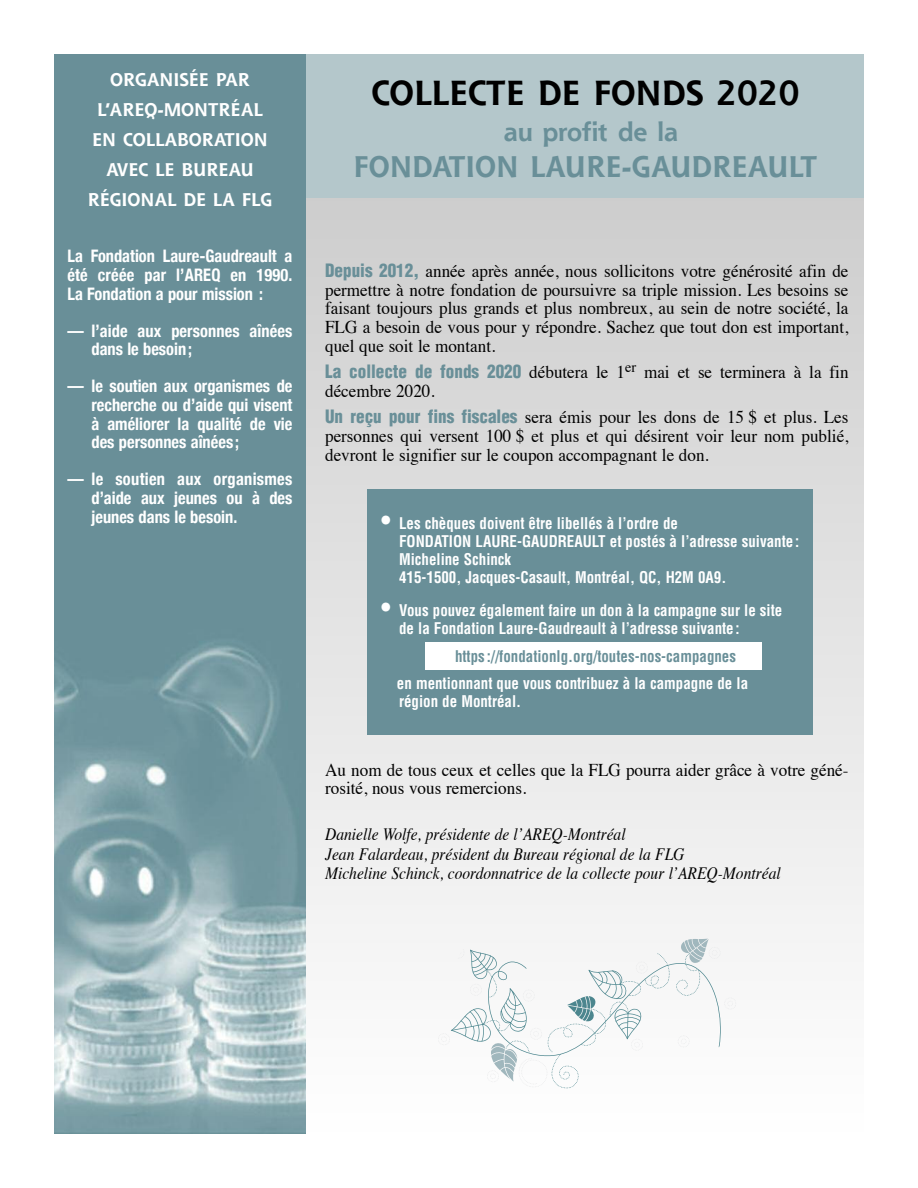
<style>
.page{position:relative;width:918px;height:1188px;background:#fff}
.page>*{position:absolute;margin:0;border:0;box-sizing:border-box;transform-origin:0 0}
.t1{font:700 34.05px "Shannon";color:#000}
.t2{font:700 29.25px "Shannon";color:#698f98}
.t3{font:700 25.5px "Shannon";color:#698f98}
.t4{font:18px/18.8px "Times";color:#000;text-align:justify;scale:.95 1}
.t5{font:700 18px/30px "Shannon";color:#fff;text-align:center}
.t6{font:700 condensed 17.25px/18.8px "Helvetica Neue";color:#fff;text-align:justify;scale:.95 1}
.t7{font:italic 17.25px/19.5px "Times";color:#000;scale:.9 1}
.t8{font:700 condensed 15.75px/18px "Helvetica";color:#fff;scale:.95 1}
.t9{font:700 condensed 15.75px "Helvetica";color:#698f98;scale:.95 1}
.s1{font-family:"Helvetica";font-weight:900;font-stretch:condensed;color:#698f98}
.s2{font-size:24px}
.s3{font-size:24px;color:#698f98}
</style>
<div class="page">
<div style="left:306px;top:172px;width:558px;height:962px;background:linear-gradient(to bottom,#ccc,#fefefe)"></div>
<div style="left:54px;top:54px;width:252px;height:1080px;background:#698f98"></div>
<img style="left:54px;top:643px;width:252px;height:490px">
<div style="left:306px;top:54px;width:558px;height:143px;background:#b4c7cb"></div>
<div style="left:367px;top:490px;width:446px;height:245px;background:#698f98"></div>
<div style="left:425px;top:642px;width:337px;height:28px;background:#fff"></div>
<svg style="left:438px;top:939px;width:298px;height:149px"></svg>
<p class="t5" style="left:88px;top:67px;width:186px">ORGANISÉE PAR<br>L’AREQ-MONTRÉAL<br>EN COLLABORATION<br>AVEC LE BUREAU<br>RÉGIONAL DE LA FLG</p>
<p class="t6" style="left:68px;top:247px;width:238px">La Fondation Laure-Gaudreault a été créée par l’AREQ en 1990.<br>La Fondation a pour mission :</p>
<p class="t6" style="left:92px;top:321px;width:213px;text-indent:-24px">— l’aide aux personnes aînées dans le besoin;</p>
<p class="t6" style="left:92px;top:376px;width:213px;text-indent:-24px">— le soutien aux organismes de recherche ou d’aide qui visent à améliorer la qualité de vie des personnes aînées ;</p>
<p class="t6" style="left:92px;top:469px;width:213px;text-indent:-24px">— le soutien aux organismes d’aide aux jeunes ou à des jeunes dans le besoin.</p>
<h1 class="t1" style="left:371px;top:80px;width:430px">COLLECTE DE FONDS 2020</h1>
<h3 class="t3" style="left:504px;top:123px;width:176px">au profit de la</h3>
<h2 class="t2" style="left:354px;top:156px;width:465px">FONDATION LAURE-GAUDREAULT</h2>
<p class="t4" style="left:325px;top:263px;width:552px"><span class="s1">Depuis 2012,</span> année après année, nous sollicitons votre générosité afin de permettre à notre fondation de poursuivre sa triple mission. Les besoins se faisant toujours plus grands et plus nombreux, au sein de notre société, la FLG a besoin de vous pour y répondre. Sachez que tout don est important, quel que soit le montant.</p>
<p class="t4" style="left:325px;top:364px;width:552px"><span class="s1">La collecte de fonds 2020</span> débutera le 1<sup>er</sup> mai et se terminera à la fin décembre 2020.</p>
<p class="t4" style="left:325px;top:409px;width:552px"><span class="s1">Un reçu pour fins fiscales</span> sera émis pour les dons de 15 $ et plus. Les personnes qui versent 100 $ et plus et qui désirent voir leur nom publié, devront le signifier sur le coupon accompagnant le don.</p>
<p class="t8" style="left:399px;top:514px;width:423px;text-indent:-18px"><span class="s2">•</span> Les chèques doivent être libellés à l’ordre de<br>FONDATION LAURE-GAUDREAULT et postés à l’adresse suivante :<br>Micheline Schinck<br>415-1500, Jacques-Casault, Montréal, QC, H2M 0A9.</p>
<p class="t8" style="left:399px;top:601px;width:405px;text-indent:-18px"><span class="s2">•</span> Vous pouvez également faire un don à la campagne sur le site de la Fondation Laure-Gaudreault à l’adresse suivante :</p>
<p class="t9" style="left:455px;top:647px;width:297px">https ://fondationlg.org/toutes-nos-campagnes</p>
<p class="t8" style="left:399px;top:675px;width:369px;text-indent:-18px"><span class="s3">•</span> en mentionnant que vous contribuez à la campagne de la région de Montréal.</p>
<p class="t4" style="left:325px;top:762px;width:552px">Au nom de tous ceux et celles que la FLG pourra aider grâce à votre géné&shy;rosité, nous vous remercions.</p>
<p class="t7" style="left:325px;top:826px;width:508px">Danielle Wolfe, présidente de l’AREQ-Montréal<br>Jean Falardeau, président du Bureau régional de la FLG<br>Micheline Schinck, coordonnatrice de la collecte pour l’AREQ-Montréal</p>
</div>
